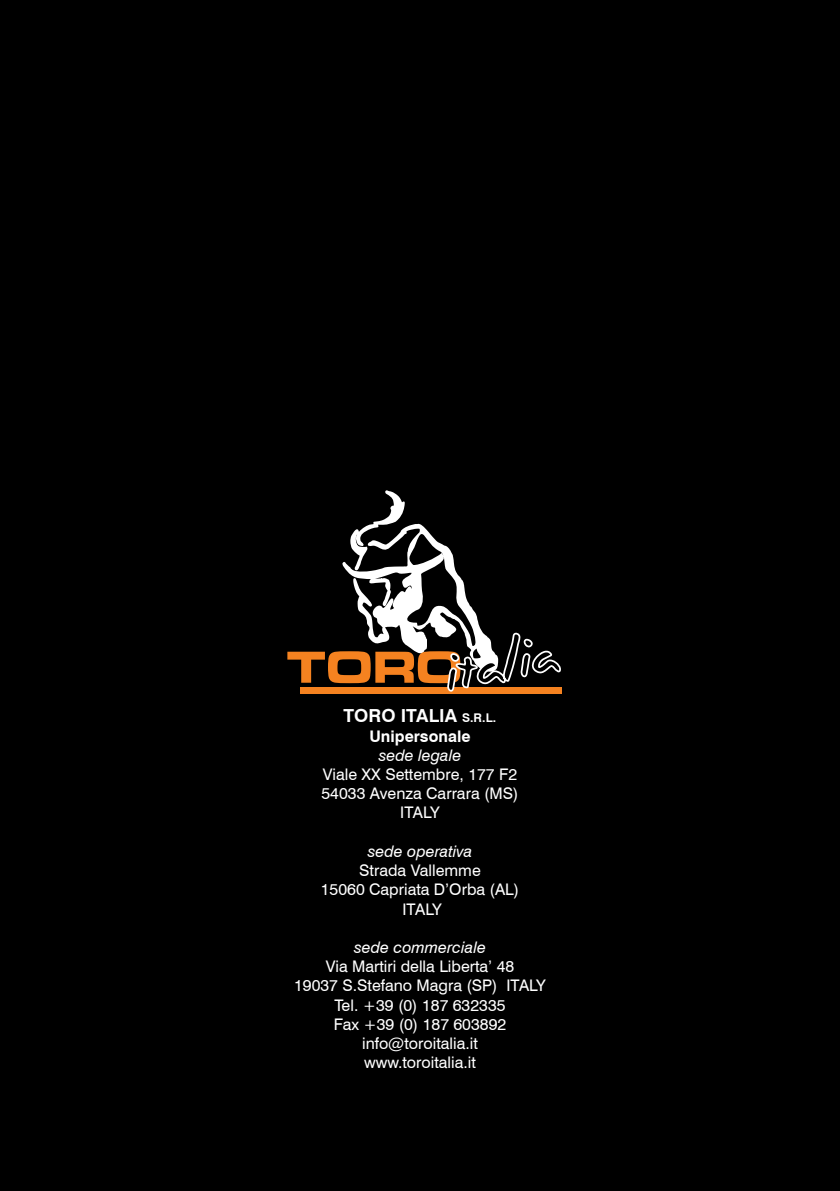
<style>
.page{position:relative;width:840px;height:1191px;background:#fff}
.page>*{position:absolute;margin:0;border:0;box-sizing:border-box;transform-origin:0 0}
.t1{font:700 18px "Swiss 721 BT";color:#fff}
.t2{font:16px/19.2px "Swiss 721 BT";color:#fff;text-align:center}
.t3{font:italic 16px "Swiss 721 BT";color:#fff}
.t4{font:700 16px "Swiss 721 BT";color:#fff}
.s1{font-size:12px}
</style>
<div class="page">
<div style="left:0;top:0;width:839px;height:1191px;background:#000"></div>
<svg style="left:287px;top:490px;width:275px;height:204px"></svg>
<p class="t1" style="left:343px;top:705px;width:154px">TORO ITALIA <span class="s1">S.R.L.</span></p>
<p class="t4" style="left:369px;top:726px;width:102px">Unipersonale</p>
<p class="t3" style="left:378px;top:745px;width:84px">sede legale</p>
<p class="t2" style="left:321px;top:764px;width:198px">Viale XX Settembre, 177 F2<br>54033 Avenza Carrara (MS)<br>ITALY</p>
<p class="t3" style="left:367px;top:841px;width:106px">sede operativa</p>
<p class="t2" style="left:320px;top:860px;width:200px">Strada Vallemme<br>15060 Capriata D’Orba (AL)<br>ITALY</p>
<p class="t3" style="left:354px;top:937px;width:133px">sede commerciale</p>
<p class="t2" style="left:294px;top:956px;width:253px">Via Martiri della Liberta’ 48<br>19037 S.Stefano Magra (SP) ITALY<br>Tel. +39 (0) 187 632335<br>Fax +39 (0) 187 603892 info@toroitalia.it<br>www.toroitalia.it</p>
</div>
